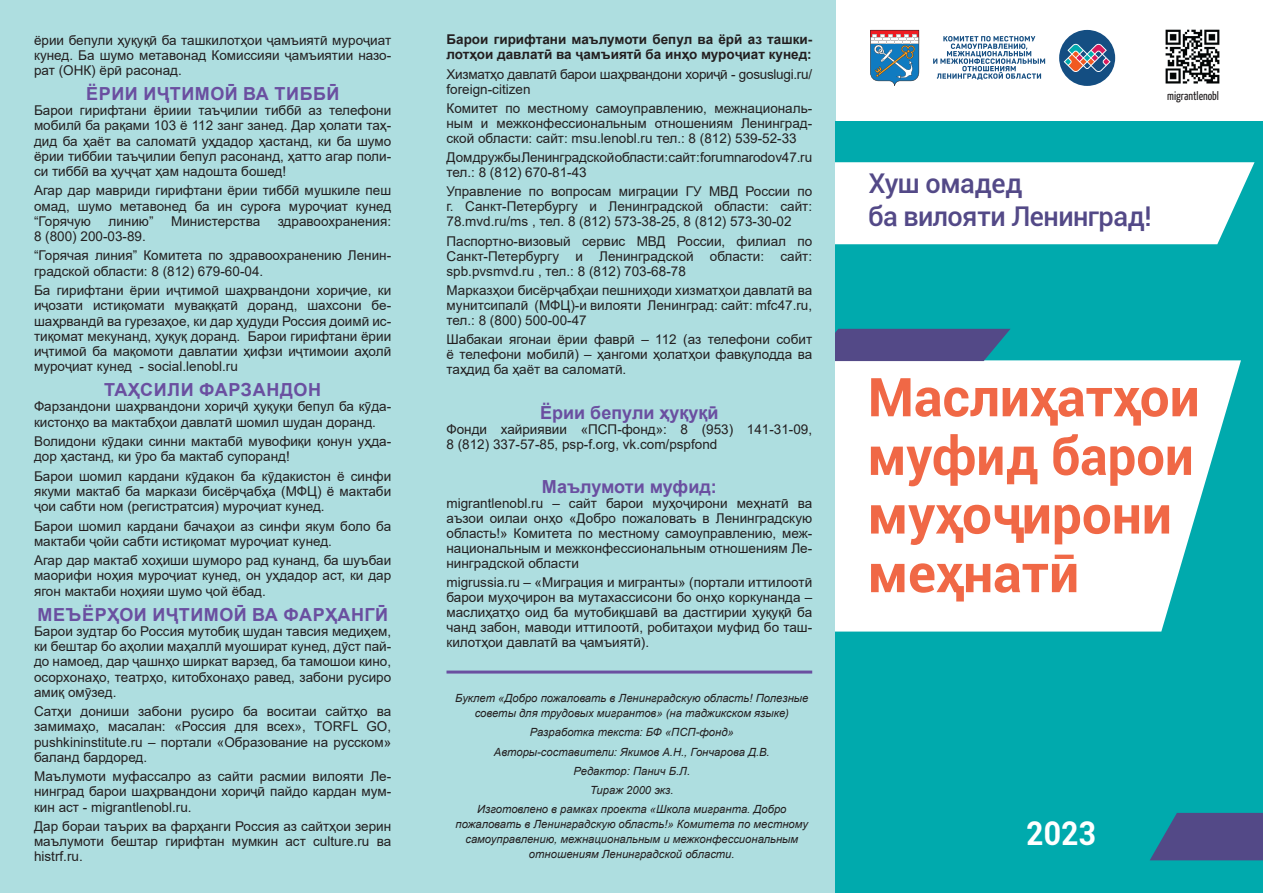
<style>
.page{position:relative;width:1263px;height:893px;background:#fff}
.page>*{position:absolute;margin:0;border:0;box-sizing:border-box;transform-origin:0 0}
.t1{font:700 53.55px/58.7px "Roboto";color:#f06846}
.t2{font:700 32.7px "Roboto";color:#fff;scale:.92 1}
.t3{font:500 27.3px/32.7px "Roboto";letter-spacing:-.02em;color:#534987}
.t4{font:700 18px "Arial";letter-spacing:.035em;color:#6a4fa0}
.t5{font:700 18px "Arial";letter-spacing:.015em;color:#6a4fa0}
.t6{font:700 18px "Arial";letter-spacing:-.005em;color:#6a4fa0}
.t7{font:13.5px/15.1px "Arial";color:#231f20;text-align:justify}
.t8{font:700 13.5px/15px "Arial";color:#231f20}
.t9{font:13.5px/15px "Arial";letter-spacing:-.02em;color:#231f20}
.t10{font:12.15px "Yanone Kaffeesatz";color:#231f20}
.t11{font:italic 11.25px/19.2px "Arial";color:#231f20;text-align:center}
</style>
<div class="page">
<div style="left:0;top:0;width:836px;height:893px;background:#aedee0"></div>
<img style="left:1165px;top:29px;width:55px;height:55px">
<div style="left:1059px;top:30px;width:56px;height:56px;background:#144e82;border-radius:50%"></div>
<svg style="left:1064px;top:44px;width:47px;height:28px"></svg>
<svg style="left:870px;top:30px;width:49px;height:56px"></svg>
<svg style="left:933px;top:36px;width:112px;height:44px"></svg>
<div style="left:836px;top:121px;width:427px;height:772px;background:#00aaad"></div>
<svg style="left:836px;top:360px;width:405px;height:272px;background:#e5f6f6"></svg>
<div style="left:836px;top:162px;width:418px;height:82px;background:#fff"></div>
<svg style="left:836px;top:329px;width:174px;height:32px;background:#4d508a"></svg>
<svg style="left:1150px;top:813px;width:113px;height:47px;background:#49548b"></svg>
<hr style="left:446px;top:671px;width:366px;height:3px;background:#6a4fa0">
<p class="t7" style="left:34px;top:32px;width:359px">ёрии бепули ҳуқуқӣ ба ташкилотҳои ҷамъиятӣ муроҷиат кунед. Ба шумо метавонад Комиссияи ҷамъиятии назо&shy;рат (ОНК) ёрӣ расонад.</p>
<h3 class="t4" style="left:86px;top:81px;width:255px">ЁРИИ ИҶТИМОӢ ВА ТИББӢ</h3>
<p class="t7" style="left:34px;top:103px;width:359px">Барои гирифтани ёриии таъҷилии тиббӣ аз телефони мобилӣ ба рақами 103 ё 112 занг занед. Дар ҳолати таҳ&shy;дид ба ҳаёт ва саломатӣ уҳдадор ҳастанд, ки ба шумо ёрии тиббии таъҷилии бепул расонанд, ҳатто агар поли&shy;си тиббӣ ва ҳуҷҷат ҳам надошта бошед!</p>
<p class="t7" style="left:34px;top:183px;width:359px">Агар дар мавриди гирифтани ёрии тиббӣ мушкиле пеш омад, шумо метавонед ба ин суроға муроҷиат кунед “Горячую</p>
<p class="t7" style="left:109px;top:213px;width:47px">линию”</p>
<p class="t7" style="left:171px;top:213px;width:91px">Министерства</p>
<p class="t7" style="left:278px;top:213px;width:115px">здравоохранения:</p>
<p class="t7" style="left:34px;top:226px;width:359px;line-height:19.5px">8 (800) 200-03-89.<br>“Горячая линия” Комитета по здравоохранению Ленин-</p>
<p class="t7" style="left:34px;top:261px;width:359px;line-height:19.5px">градской области: 8 (812) 679-60-04.<br>Ба гирифтани ёрии иҷтимоӣ шаҳрвандони хориҷие, ки</p>
<p class="t7" style="left:34px;top:298px;width:359px">иҷозати истиқомати муваққатӣ доранд, шахсони бе&shy;шаҳрвандӣ ва гурезаҳое, ки дар ҳудуди Россия доимӣ ис&shy;тиқомат мекунанд, ҳуқуқ доранд. Барои гирифтани ёрии иҷтимоӣ ба мақомоти давлатии ҳифзи иҷтимоии аҳолӣ муроҷиат кунед - social.lenobl.ru</p>
<h3 class="t4" style="left:104px;top:377px;width:218px">ТАҲСИЛИ ФАРЗАНДОН</h3>
<p class="t7" style="left:34px;top:399px;width:359px">Фарзандони шаҳрвандони хориҷӣ ҳуқуқи бепул ба кӯда&shy;кистонҳо ва мактабҳои давлатӣ шомил шудан доранд.</p>
<p class="t7" style="left:34px;top:434px;width:359px">Волидони кӯдаки синни мактабӣ мувофиқи қонун уҳда&shy;дор ҳастанд, ки ӯро ба мактаб супоранд!</p>
<p class="t7" style="left:34px;top:468px;width:359px">Барои шомил кардани кӯдакон ба кӯдакистон ё синфи якуми мактаб ба маркази бисёрҷабҳа (МФЦ) ё мактаби ҷои сабти ном (регистратсия) муроҷиат кунед.</p>
<p class="t7" style="left:34px;top:518px;width:359px">Барои шомил кардани бачаҳои аз синфи якум боло ба мактаби ҷойи сабти истиқомат муроҷиат кунед.</p>
<p class="t7" style="left:34px;top:553px;width:359px">Агар дар мактаб хоҳиши шуморо рад кунанд, ба шуъбаи маорифи ноҳия муроҷиат кунед, он уҳдадор аст, ки дар ягон мактаби ноҳияи шумо ҷой ёбад.</p>
<h3 class="t4" style="left:37px;top:602px;width:352px">МЕЪЁРҲОИ ИҶТИМОӢ ВА ФАРҲАНГӢ</h3>
<p class="t7" style="left:34px;top:624px;width:359px">Барои зудтар бо Россия мутобиқ шудан тавсия медиҳем, ки бештар бо аҳолии маҳаллӣ муошират кунед, дӯст пай&shy;до намоед, дар ҷашнҳо ширкат варзед, ба тамошои кино, осорхонаҳо, театрҳо, китобхонаҳо равед, забони русиро амиқ омӯзед.</p>
<p class="t7" style="left:34px;top:704px;width:359px">Сатҳи дониши забони русиро ба воситаи сайтҳо ва замимаҳо, масалан: «Россия для всех», TORFL GO, pushkininstitute.ru – портали «Образование на русском» баланд бардоред.</p>
<p class="t7" style="left:34px;top:769px;width:359px">Маълумоти муфассалро аз сайти расмии вилояти Ле&shy;нинград барои шаҳрвандони хориҷӣ пайдо кардан мум&shy;кин аст - migrantlenobl.ru.</p>
<p class="t7" style="left:34px;top:819px;width:359px">Дар бораи таърих ва фарҳанги Россия аз сайтҳои зерин маълумоти бештар гирифтан мумкин аст culture.ru ва histrf.ru.</p>
<p class="t8" style="left:446px;top:32px;width:367px">Барои гирифтани маълумоти бепул ва ёрӣ аз ташки&shy;лотҳои давлатӣ ва ҷамъиятӣ ба инҳо муроҷиат кунед:</p>
<p class="t9" style="left:446px;top:66px;width:367px">Хизматҳо давлатӣ барои шаҳрвандони хориҷӣ - gosuslugi.ru/ foreign-citizen</p>
<p class="t7" style="left:446px;top:101px;width:367px">Комитет по местному самоуправлению, межнациональ&shy;ным и межконфессиональным отношениям Ленинград&shy;ской области: сайт: msu.lenobl.ru тел.: 8 (812) 539-52-33</p>
<p class="t7" style="left:446px;top:150px;width:367px">Дом дружбы Ленинградской области: сайт: forumnarodov47.ru тел.: 8 (812) 670-81-43</p>
<p class="t7" style="left:446px;top:184px;width:367px">Управление по вопросам миграции ГУ МВД России по г. Санкт-Петербургу и Ленинградской области: сайт:<br>78.mvd.ru/ms , тел. 8 (812) 573-38-25, 8 (812) 573-30-02</p>
<p class="t7" style="left:446px;top:233px;width:367px">Паспортно-визовый сервис МВД России, филиал по Санкт-Петербургу и Ленинградской области: сайт: spb.pvsmvd.ru , тел.: 8 (812) 703-68-78</p>
<p class="t7" style="left:446px;top:283px;width:367px">Марказҳои бисёрҷабҳаи пешниҳоди хизматҳои давлатӣ ва мунитсипалӣ (МФЦ)-и вилояти Ленинград: сайт: mfc47.ru, тел.: 8 (800) 500-00-47</p>
<p class="t7" style="left:446px;top:332px;width:367px">Шабакаи ягонаи ёрии фаврӣ – 112 (аз телефони собит ё телефони мобилӣ) – ҳангоми ҳолатҳои фавқулодда ва таҳдид ба ҳаёт ва саломатӣ.</p>
<h3 class="t5" style="left:540px;top:400px;width:180px">Ёрии бепули ҳуқуқӣ</h3>
<p class="t7" style="left:446px;top:421px;width:367px">Фонди хайриявии «ПСП-фонд»: 8 (953) 141-31-09,<br>8 (812) 337-57-85, psp-f.org, vk.com/pspfond</p>
<h3 class="t6" style="left:542px;top:474px;width:176px">Маълумоти муфид:</h3>
<p class="t7" style="left:446px;top:495px;width:367px">migrantlenobl.ru – сайт барои муҳоҷирони меҳнатӣ ва аъзои оилаи онҳо «Добро пожаловать в Ленинградскую область!» Комитета по местному самоуправлению, меж&shy;национальным и межконфессиональным отношениям Ле&shy;нинградской области</p>
<p class="t7" style="left:446px;top:575px;width:367px">migrussia.ru – «Миграция и мигранты» (портали иттилоотӣ барои муҳоҷирон ва мутахассисони бо онҳо коркунанда – маслиҳатҳо оид ба мутобиқшавӣ ва дастгирии ҳуқуқӣ ба чанд забон, маводи иттилоотӣ, робитаҳои муфид бо таш&shy;килотҳои давлатӣ ва ҷамъиятӣ).</p>
<p class="t11" style="left:455px;top:691px;width:355px;line-height:15px">Буклет «Добро пожаловать в Ленинградскую область! Полезные советы для трудовых мигрантов» (на таджикском языке)</p>
<p class="t11" style="left:477px;top:723px;width:311px">Разработка текста: БФ «ПСП-фонд» Авторы-составители: Якимов А.Н., Гончарова Д.В.<br>Редактор: Панич Б.Л.<br>Тираж 2000 экз.<br>Изготовлено в рамках проекта «Школа мигранта. Добро</p>
<p class="t11" style="left:456px;top:817px;width:354px;line-height:15px">пожаловать в Ленинградскую область!» Комитета по местному самоуправлению, межнациональным и межконфессиональным отношениям Ленинградской области.</p>
<p class="t10" style="left:1167px;top:88px;width:53px">migrantlenobl</p>
<h3 class="t3" style="left:868px;top:166px;width:285px">Хуш омадед<br>ба вилояти Ленинград!</h3>
<h1 class="t1" style="left:868px;top:366px;width:333px">Маслиҳатҳои муфид барои муҳоҷирони меҳнатӣ</h1>
<h2 class="t2" style="left:1026px;top:811px;width:77px">2023</h2>
</div>
